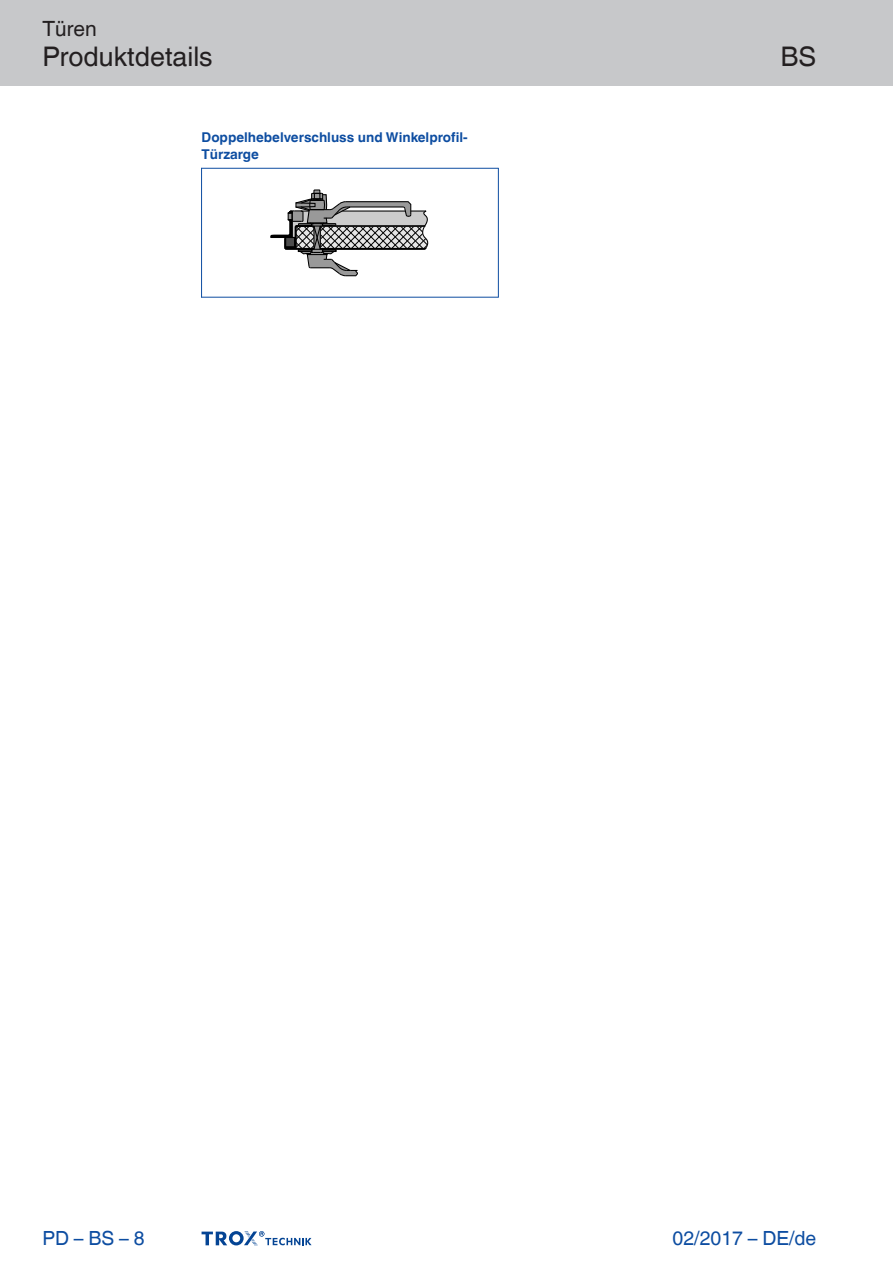
<style>
.page{position:relative;width:893px;height:1263px;background:#fff}
.page>*{position:absolute;margin:0;border:0;box-sizing:border-box;transform-origin:0 0}
.Navigation_2{font:27px "TROX Helvetica";color:#231f20}
.Navigation_3{font:27px "TROX Helvetica";color:#231f20}
.Navigation_1{font:21px "TROX Helvetica";color:#231f20}
.date{font:19.5px "TROX Helvetica";color:#0d4da1}
.pagina_li-re{font:19.5px "TROX Helvetica";color:#0d4da1}
.Standard_oben_links{font:700 13.5px/16.2px "TROX Helvetica";color:#0d4da1}
</style>
<div class="page">
<div style="left:0;top:0;width:893px;height:85px;background:#c7c8ca"></div>
<svg style="left:202px;top:1231px;width:110px;height:15px"></svg>
<svg style="left:270px;top:189px;width:159px;height:88px"></svg>
<hr style="left:201px;top:168px;width:1px;height:130px;background:#0d4da1">
<hr style="left:498px;top:168px;width:1px;height:130px;background:#0d4da1">
<hr style="left:201px;top:168px;width:297px;height:1px;background:#0d4da1">
<hr style="left:201px;top:297px;width:297px;height:1px;background:#0d4da1">
<p class="Navigation_1" style="left:43px;top:17px;width:56px">Türen</p>
<p class="Navigation_2" style="left:43px;top:41px;width:172px">Produktdetails</p>
<p class="Standard_oben_links" style="left:202px;top:130px;width:265px">Doppelhebelverschluss und Winkelprofil-<br>Türzarge</p>
<p class="Navigation_3" style="left:780px;top:41px;width:38px">BS</p>
<p class="pagina_li-re" style="left:43px;top:1227px;width:104px">PD – BS – 8</p>
<p class="date" style="left:673px;top:1227px;width:145px">02/2017 – DE/de</p>
</div>
